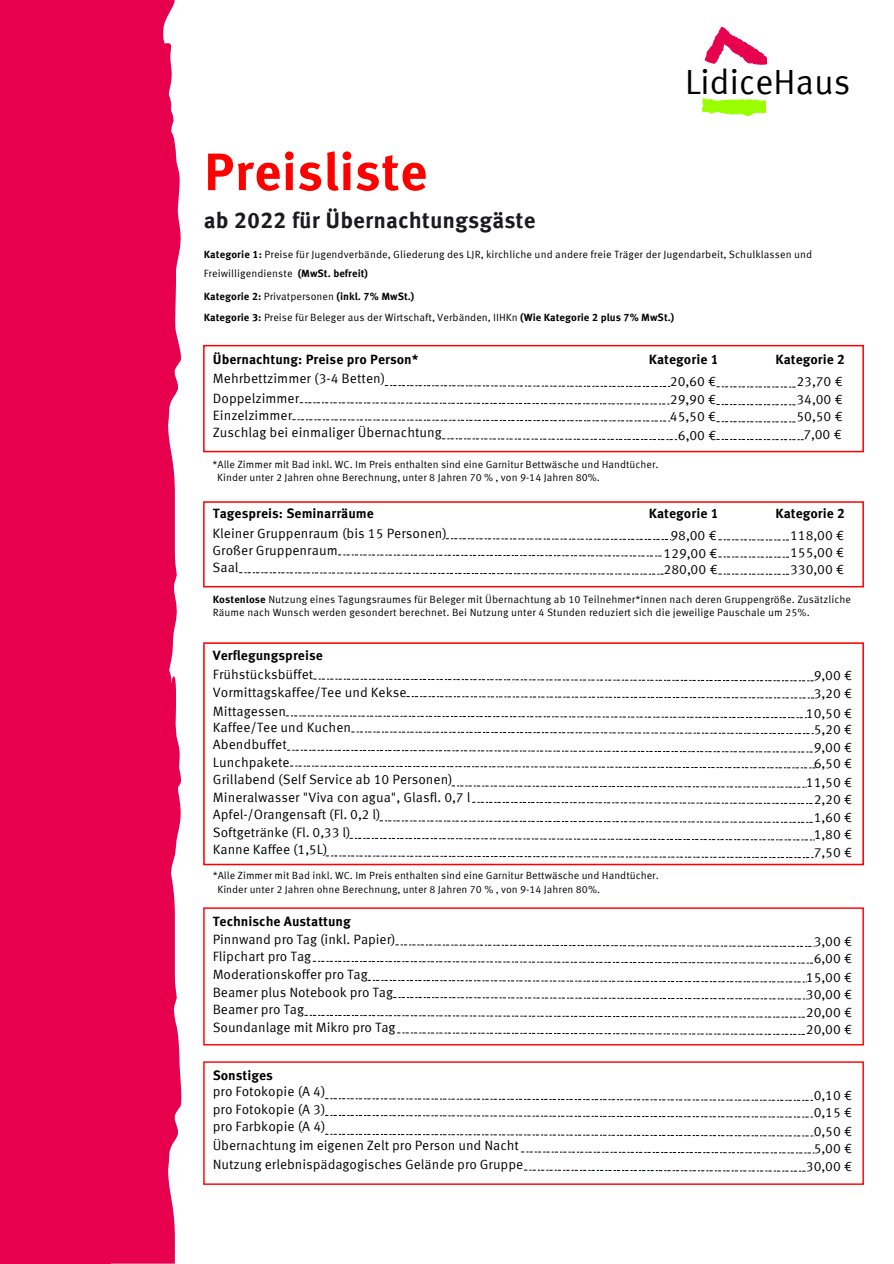
<style>
.page{position:relative;width:894px;height:1264px;background:#fff}
.page>*{position:absolute;margin:0;border:0;box-sizing:border-box;transform-origin:0 0}
.t1{font:700 52.5px "Meta Corr";color:#f00}
.t2{font:34.95px "Meta Corr";letter-spacing:-.01em;color:#000}
.t3{font:700 22.5px "Meta Corr";color:#1b1b1f}
.t4{font:13.5px/17.5px "Meta Corr";color:#000}
.t5{font:700 13.5px "Meta Corr";color:#000}
.t6{font:10.5px/18.6px "Meta Corr";letter-spacing:.005em;color:#000}
.t7{font:700 10.5px/20.5px "Meta Corr";color:#000}
.t8{font:10.35px/13.5px "Meta Corr";color:#000}
.s1{font-weight:700}
.s2{font-weight:400}
</style>
<div class="page">
<svg style="left:313px;top:678px;width:501px;height:3px"></svg>
<svg style="left:442px;top:438px;width:236px;height:2px"></svg>
<svg style="left:292px;top:419px;width:378px;height:2px"></svg>
<svg style="left:299px;top:402px;width:371px;height:2px"></svg>
<svg style="left:384px;top:385px;width:286px;height:2px"></svg>
<svg style="left:716px;top:386px;width:80px;height:1px"></svg>
<svg style="left:716px;top:404px;width:80px;height:1px"></svg>
<svg style="left:716px;top:421px;width:80px;height:1px"></svg>
<svg style="left:716px;top:439px;width:87px;height:1px"></svg>
<svg style="left:239px;top:572px;width:424px;height:2px"></svg>
<svg style="left:338px;top:554px;width:324px;height:2px"></svg>
<svg style="left:445px;top:538px;width:226px;height:2px"></svg>
<svg style="left:395px;top:944px;width:416px;height:2px"></svg>
<svg style="left:312px;top:960px;width:501px;height:3px"></svg>
<svg style="left:367px;top:979px;width:439px;height:3px"></svg>
<svg style="left:393px;top:997px;width:413px;height:2px"></svg>
<svg style="left:304px;top:1014px;width:501px;height:3px"></svg>
<svg style="left:397px;top:1032px;width:408px;height:2px"></svg>
<div style="left:203px;top:907px;width:660px;height:138px;border:1px solid #f00"></div>
<svg style="left:325px;top:1098px;width:488px;height:2px"></svg>
<svg style="left:325px;top:1114px;width:488px;height:3px"></svg>
<svg style="left:325px;top:1133px;width:489px;height:3px"></svg>
<svg style="left:521px;top:1151px;width:293px;height:2px"></svg>
<svg style="left:524px;top:1169px;width:282px;height:2px"></svg>
<div style="left:203px;top:1061px;width:660px;height:123px;border:1px solid #f00"></div>
<svg style="left:406px;top:696px;width:408px;height:2px"></svg>
<svg style="left:285px;top:715px;width:521px;height:3px"></svg>
<svg style="left:351px;top:731px;width:463px;height:3px"></svg>
<svg style="left:287px;top:749px;width:526px;height:3px"></svg>
<svg style="left:290px;top:765px;width:525px;height:3px"></svg>
<svg style="left:451px;top:785px;width:355px;height:2px"></svg>
<svg style="left:472px;top:801px;width:327px;height:2px"></svg>
<svg style="left:379px;top:820px;width:434px;height:2px"></svg>
<svg style="left:349px;top:837px;width:465px;height:3px"></svg>
<svg style="left:325px;top:855px;width:489px;height:3px"></svg>
<div style="left:203px;top:345px;width:660px;height:107px;border:2px solid #f00"></div>
<div style="left:203px;top:642px;width:660px;height:223px;border:2px solid #f00"></div>
<div style="left:203px;top:501px;width:660px;height:86px;border:2px solid #f00"></div>
<svg style="left:718px;top:539px;width:71px;height:1px"></svg>
<svg style="left:718px;top:556px;width:71px;height:1px"></svg>
<svg style="left:718px;top:573px;width:71px;height:1px"></svg>
<svg style="left:110px;top:0;width:71px;height:1263px;background:#e8165c"></svg>
<div style="left:0;top:0;width:110px;height:1263px;background:#e6004d"></div>
<svg style="left:702px;top:98px;width:63px;height:18px"></svg>
<svg style="left:704px;top:27px;width:62px;height:38px"></svg>
<h2 class="t2" style="left:683px;top:68px;width:168px">LidiceHaus</h2>
<h1 class="t1" style="left:204px;top:151px;width:225px">Preisliste</h1>
<h3 class="t3" style="left:204px;top:211px;width:333px">ab 2022 für Übernachtungsgäste</h3>
<p class="t6" style="left:204px;top:246px;width:609px"><span class="s1">Kategorie 1:</span> Preise für Jugendverbände, Gliederung des LJR, kirchliche und andere freie Träger der Jugendarbeit, Schulklassen und<br>Freiwilligendienste <span class="s1">(MwSt. befreit)</span></p>
<p class="t7" style="left:204px;top:287px;width:472px">Kategorie 2: <span class="s2">Privatpersonen</span> (inkl. 7% MwSt.)<br>Kategorie 3: <span class="s2">Preise für Beleger aus der Wirtschaft, Verbänden, IIHKn</span> (Wie Kategorie 2 plus 7% MwSt.)</p>
<p class="t5" style="left:213px;top:354px;width:207px">Übernachtung: Preise pro Person*</p>
<p class="t5" style="left:648px;top:354px;width:71px">Kategorie 1</p>
<p class="t5" style="left:775px;top:354px;width:71px">Kategorie 2</p>
<p class="t4" style="left:213px;top:371px;width:174px">Mehrbettzimmer (3-4 Betten)</p>
<p class="t4" style="left:669px;top:374px;width:47px">20,60 €</p>
<p class="t4" style="left:796px;top:374px;width:47px">23,70 €</p>
<p class="t4" style="left:213px;top:390px;width:88px">Doppelzimmer</p>
<p class="t4" style="left:669px;top:392px;width:47px">29,90 €</p>
<p class="t4" style="left:796px;top:392px;width:47px">34,00 €</p>
<p class="t4" style="left:213px;top:407px;width:81px">Einzelzimmer</p>
<p class="t4" style="left:669px;top:409px;width:47px">45,50 €</p>
<p class="t4" style="left:796px;top:409px;width:47px">50,50 €</p>
<p class="t4" style="left:213px;top:425px;width:230px">Zuschlag bei einmaliger Übernachtung</p>
<p class="t4" style="left:677px;top:427px;width:39px">6,00 €</p>
<p class="t4" style="left:803px;top:426px;width:39px">7,00 €</p>
<p class="t8" style="left:217px;top:458px;width:442px;text-indent:-5px">*Alle Zimmer mit Bad inkl. WC. Im Preis enthalten sind eine Garnitur Bettwäsche und Handtücher.<br>Kinder unter 2 Jahren ohne Berechnung, unter 8 Jahren 70 % , von 9-14 Jahren 80%.</p>
<p class="t5" style="left:213px;top:507px;width:163px">Tagespreis: Seminarräume</p>
<p class="t5" style="left:648px;top:507px;width:71px">Kategorie 1</p>
<p class="t5" style="left:775px;top:507px;width:71px">Kategorie 2</p>
<p class="t4" style="left:212px;top:525px;width:236px">Kleiner Gruppenraum (bis 15 Personen)</p>
<p class="t4" style="left:670px;top:528px;width:47px">98,00 €</p>
<p class="t4" style="left:789px;top:528px;width:55px">118,00 €</p>
<p class="t4" style="left:212px;top:543px;width:127px">Großer Gruppenraum</p>
<p class="t4" style="left:663px;top:545px;width:55px">129,00 €</p>
<p class="t4" style="left:789px;top:545px;width:55px">155,00 €</p>
<p class="t4" style="left:212px;top:560px;width:28px">Saal</p>
<p class="t4" style="left:663px;top:562px;width:55px">280,00 €</p>
<p class="t4" style="left:789px;top:562px;width:55px">330,00 €</p>
<p class="t6" style="left:213px;top:593px;width:639px;line-height:13.6px"><span class="s1">Kostenlose</span> Nutzung eines Tagungsraumes für Beleger mit Übernachtung ab 10 Teilnehmer*innen nach deren Gruppengröße. Zusätzliche<br>Räume nach Wunsch werden gesondert berechnet. Bei Nutzung unter 4 Stunden reduziert sich die jeweilige Pauschale um 25%.</p>
<p class="t5" style="left:213px;top:649px;width:111px">Verflegungspreise</p>
<p class="t4" style="left:213px;top:666px;width:195px">Frühstücksbüffet<br>Vormittagskaffee/Tee und Kekse</p>
<p class="t4" style="left:213px;top:704px;width:140px;line-height:16px">Mittagessen<br>Kaffee/Tee und Kuchen</p>
<p class="t4" style="left:213px;top:737px;width:259px">Abendbuffet<br>Lunchpakete<br>Grillabend (Self Service ab 10 Personen)<br>Mineralwasser "Viva con agua", Glasfl. 0,7 l<br>Apfel-/Orangensaft (Fl. 0,2 l)<br>Softgetränke (Fl. 0,33 l)<br>Kanne Kaffee (1,5L)</p>
<p class="t8" style="left:217px;top:869px;width:442px;text-indent:-5px">*Alle Zimmer mit Bad inkl. WC. Im Preis enthalten sind eine Garnitur Bettwäsche und Handtücher.<br>Kinder unter 2 Jahren ohne Berechnung, unter 8 Jahren 70 % , von 9-14 Jahren 80%.</p>
<p class="t5" style="left:213px;top:915px;width:140px">Technische Austattung</p>
<p class="t4" style="left:213px;top:931px;width:184px">Pinnwand pro Tag (inkl. Papier)<br>Flipchart pro Tag<br>Moderationskoffer pro Tag<br>Beamer plus Notebook pro Tag<br>Beamer pro Tag<br>Soundanlage mit Mikro pro Tag</p>
<p class="t5" style="left:213px;top:1069px;width:62px">Sonstiges</p>
<p class="t4" style="left:213px;top:1083px;width:114px;text-align:justify">pro Fotokopie (A 4) pro Fotokopie (A 3) pro Farbkopie (A 4)</p>
<p class="t4" style="left:213px;top:1137px;width:312px;line-height:19px">Übernachtung im eigenen Zelt pro Person und Nacht<br>Nutzung erlebnispädagogisches Gelände pro Gruppe</p>
<p class="t4" style="left:813px;top:668px;width:39px">9,00 €<br>3,20 €</p>
<p class="t4" style="left:805px;top:706px;width:47px;line-height:15.8px;text-align:center">10,50 €<br>5,20 €</p>
<p class="t4" style="left:813px;top:740px;width:39px;line-height:16.4px">9,00 €<br>6,50 €</p>
<p class="t4" style="left:805px;top:775px;width:47px;line-height:16.4px;text-align:center">11,50 €<br>2,20 €</p>
<p class="t4" style="left:813px;top:809px;width:39px;text-align:justify">1,60 € 1,80 € 7,50 €</p>
<p class="t4" style="left:813px;top:933px;width:39px;line-height:17px">3,00 €<br>6,00 €</p>
<p class="t4" style="left:805px;top:970px;width:47px;text-align:justify">15,00 € 30,00 € 20,00 € 20,00 €</p>
<p class="t4" style="left:813px;top:1087px;width:39px;line-height:17px">0,10 €<br>0,15 €</p>
<p class="t4" style="left:805px;top:1123px;width:47px;text-align:center">0,50 €<br>5,00 €<br>30,00 €</p>
</div>
